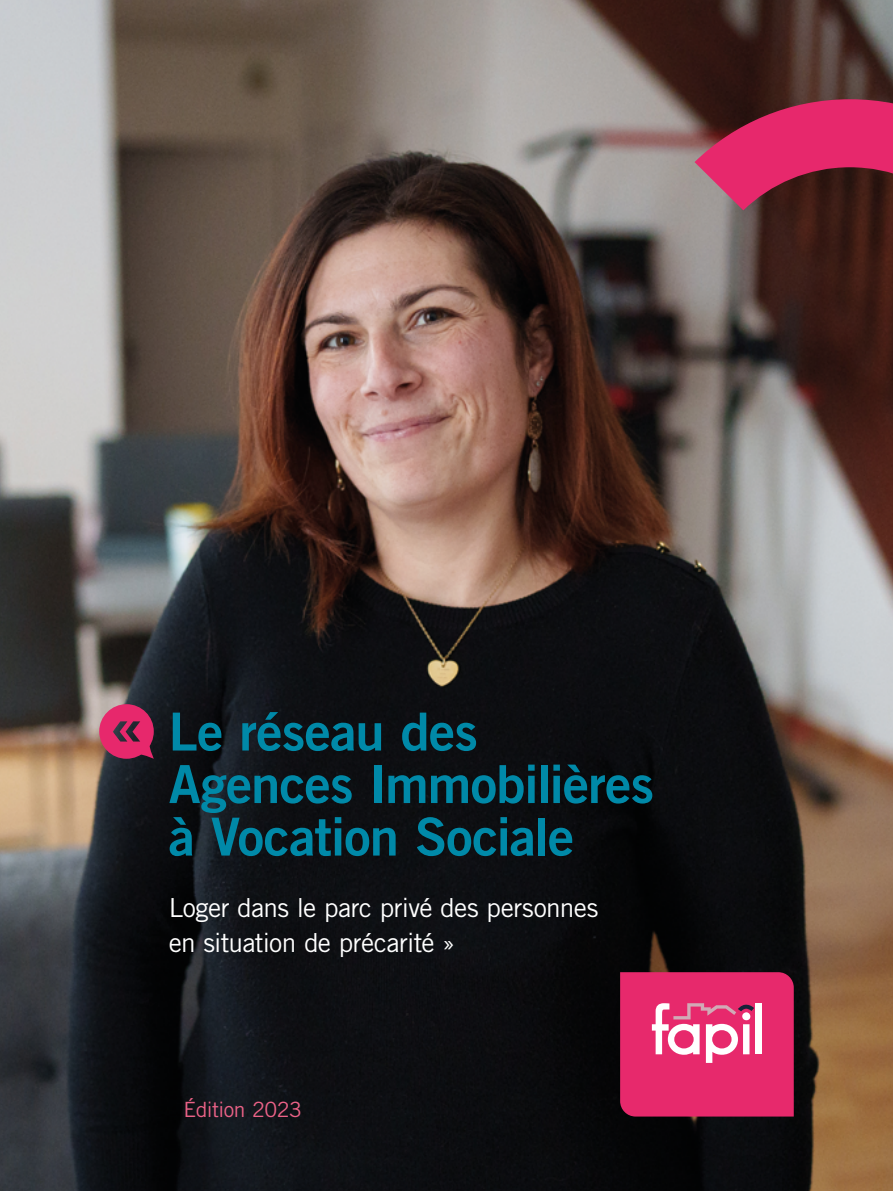
<style>
.page{position:relative;width:893px;height:1191px;background:#fff}
.page>*{position:absolute;margin:0;border:0;box-sizing:border-box;transform-origin:0 0}
.t1{font:52.5px/52.5px "Trade Gothic LT Std Bd 2";letter-spacing:-.015em;color:#0089a8}
.t2{font:26.25px/35px "Trade Gothic LT Std";letter-spacing:-.025em;color:#fff}
.t3{font:21px "Trade Gothic LT Std";letter-spacing:-.025em;color:#ec6287}
</style>
<div class="page">
<img style="left:0;top:0;width:893px;height:1191px">
<svg style="left:620px;top:972px;width:174px;height:144px;background:#e63c78"></svg>
<svg style="left:694px;top:99px;width:199px;height:111px;background:#a42a50"></svg>
<svg style="left:99px;top:704px;width:55px;height:54px;background:#ba3263"></svg>
<h1 class="t1" style="left:169px;top:704px;width:487px">Le réseau des<br>Agences Immobilières à Vocation Sociale</h1>
<p class="t2" style="left:169px;top:889px;width:431px">Loger dans le parc privé des personnes en situation de précarité »</p>
<p class="t3" style="left:184px;top:1096px;width:120px">Édition 2023</p>
</div>
